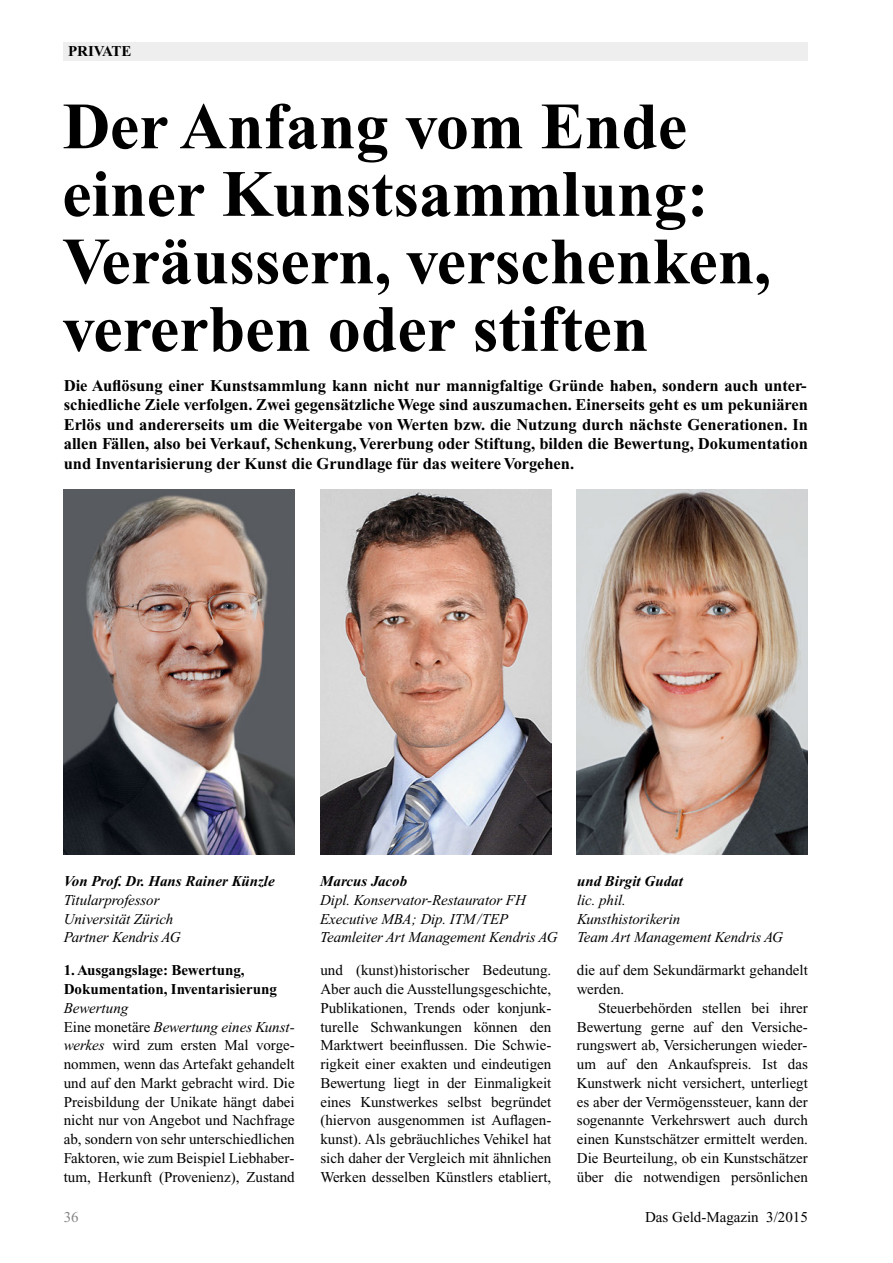
<style>
.page{position:relative;width:893px;height:1263px;background:#fff}
.page>*{position:absolute;margin:0;border:0;box-sizing:border-box;transform-origin:0 0}
.t1{font:700 66px/67.5px "Times New Roman PS Std";color:#000}
.t2{font:700 16.5px/19.5px "Times New Roman PS Std";color:#000;text-align:justify}
.t3{font:15px/18.8px "Times New Roman PS Std";color:#000}
.t4{font:italic 15px "Times New Roman PS Std";letter-spacing:-.005em;color:#000}
.t5{font:700 15px/18.8px "Times New Roman PS Std";color:#000}
.t6{font:italic 700 15px "Times New Roman PS Std";color:#000}
.t7{font:15px "Times New Roman PS Std";color:#868786}
.s1{font-style:italic}
</style>
<div class="page">
<div style="left:64px;top:43px;width:744px;height:18px;background:#eee"></div>
<img style="left:64px;top:489px;width:231px;height:366px">
<img style="left:320px;top:489px;width:231px;height:366px">
<img style="left:577px;top:489px;width:231px;height:366px">
<p class="t5" style="left:68px;top:44px;width:65px">Private</p>
<h1 class="t1" style="left:62px;top:100px;width:710px">Der anfang vom ende einer Kunstsammlung: veräussern, verschenken, vererben oder stiften</h1>
<p class="t2" style="left:64px;top:377px;width:746px">Die auflösung einer Kunstsammlung kann nicht nur mannigfaltige Gründe haben, sondern auch unter&shy;schiedliche Ziele verfolgen. Zwei gegensätzliche Wege sind auszumachen. einerseits geht es um pekuniären erlös und andererseits um die Weitergabe von Werten bzw. die Nutzung durch nächste Generationen. in allen Fällen, also bei verkauf, Schenkung, vererbung oder Stiftung, bilden die Bewertung, Dokumentation und inventarisierung der Kunst die Grundlage für das weitere vorgehen.</p>
<p class="t6" style="left:64px;top:876px;width:212px">Von Prof. Dr. Hans Rainer Künzle</p>
<p class="t6" style="left:320px;top:876px;width:89px">Marcus Jacob</p>
<p class="t6" style="left:577px;top:876px;width:107px">und Birgit Gudat</p>
<p class="t4" style="left:64px;top:894px;width:97px">Titularprofessor</p>
<p class="t4" style="left:320px;top:894px;width:207px">Dipl. Konservator-Restaurator FH</p>
<p class="t4" style="left:577px;top:894px;width:50px">lic. phil.</p>
<p class="t4" style="left:64px;top:913px;width:111px">Universität Zürich</p>
<p class="t4" style="left:320px;top:913px;width:190px">Executive MBA; Dip. ITM/TEP</p>
<p class="t4" style="left:577px;top:913px;width:105px">Kunsthistorikerin</p>
<p class="t4" style="left:64px;top:932px;width:118px">Partner Kendris AG</p>
<p class="t4" style="left:320px;top:932px;width:239px">Teamleiter Art Management Kendris AG</p>
<p class="t4" style="left:577px;top:932px;width:208px">Team Art Management Kendris AG</p>
<p class="t5" style="left:64px;top:962px;width:215px">1. ausgangslage: Bewertung,<br>Dokumentation, inventarisierung</p>
<p class="t3" style="left:64px;top:1000px;width:233px"><span class="s1">Bewertung<br></span>Eine monetäre <span class="s1">Bewertung eines Kunst&shy;werkes</span> wird zum ersten Mal vorge&shy;nommen, wenn das Artefakt gehandelt und auf den Markt gebracht wird. Die Preisbildung der Unikate hängt dabei nicht nur von Angebot und Nachfrage ab, sondern von sehr unterschiedlichen Faktoren, wie zum Beispiel Liebhaber&shy;tum, Herkunft (Provenienz), Zustand</p>
<p class="t3" style="left:320px;top:962px;width:233px;text-align:justify">und (kunst)historischer Bedeutung.<br>Aber auch die Ausstellungsgeschichte, Publikationen, Trends oder konjunk - turelle Schwankungen können den Marktwert beeinflussen. Die Schwie&shy;rigkeit einer exakten und eindeutigen Bewertung liegt in der Einmaligkeit eines Kunstwerkes selbst begründet (hiervon ausgenommen ist Auflagen&shy;kunst). Als gebräuchliches Vehikel hat sich daher der Vergleich mit ähnlichen Werken desselben Künstlers etabliert,</p>
<p class="t3" style="left:577px;top:962px;width:233px">die auf dem Sekundärmarkt gehandelt werden.</p>
<p class="t3" style="left:577px;top:1000px;width:233px;text-align:justify;text-indent:21px">Steuerbehörden stellen bei ihrer Bewertung gerne auf den Versiche&shy;rungswert ab, Versicherungen wieder&shy;um auf den Ankaufspreis. Ist das Kunstwerk nicht versichert, unterliegt es aber der Vermögenssteuer, kann der sogenannte Verkehrswert auch durch einen Kunstschätzer ermittelt werden.<br>Die Beurteilung, ob ein Kunstschätzer über die notwendigen persönlichen</p>
<p class="t7" style="left:64px;top:1212px;width:16px">36</p>
<p class="t3" style="left:645px;top:1209px;width:164px">Das Geld-Magazin 3/2015</p>
</div>
